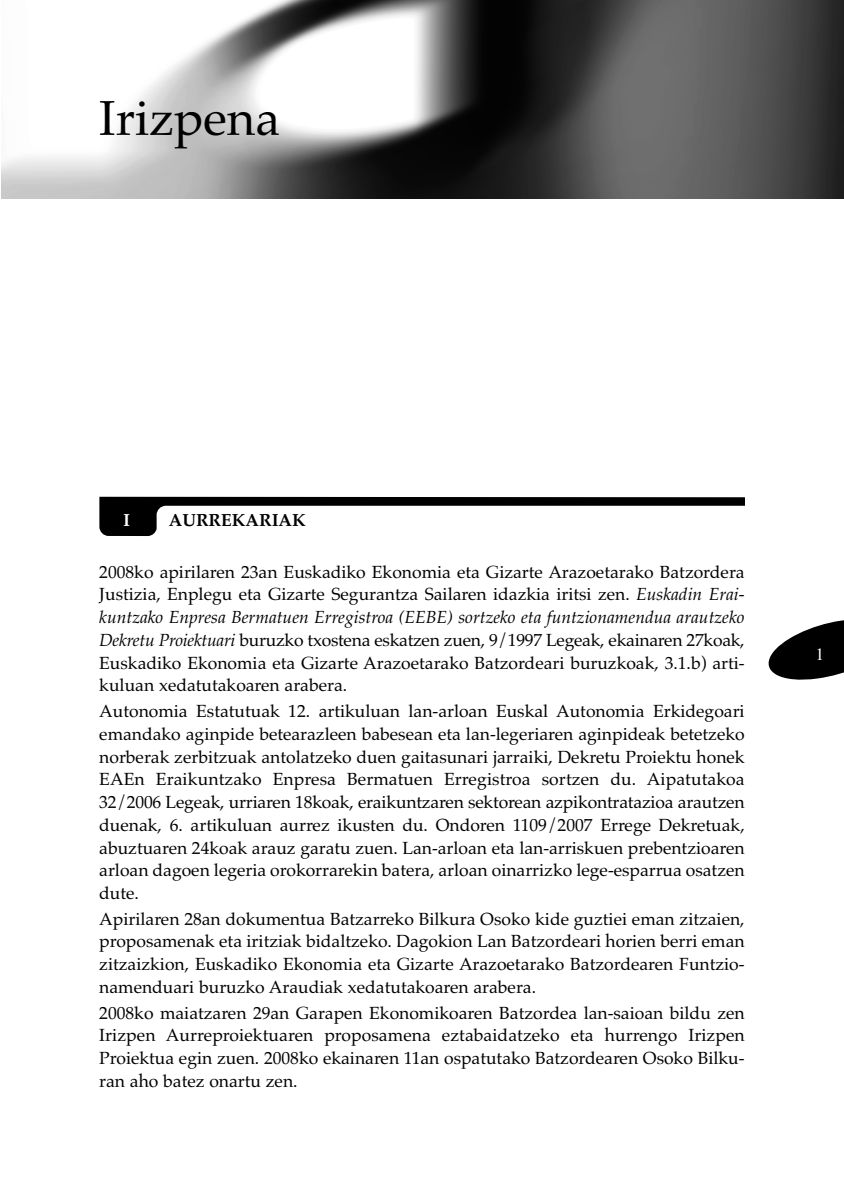
<style>
.page{position:relative;width:844px;height:1191px;background:#fff}
.page>*{position:absolute;margin:0;border:0;box-sizing:border-box;transform-origin:0 0}
.t1{font:49px "Palatino Roman OV BCUNIB";color:#000}
.t2{font:17.5px/22.8px "Palatino Roman OV BCUNIB";color:#000;text-align:justify}
.t3{font:17.5px "Palatino Italic OV DCUNIB";color:#000}
.t4{font:17.5px "Palatino Bold OV CCUNIB";color:#000}
.t5{font:17.5px "Times Roman OV ECUNIB";color:#fff}
.t6{font:17.5px "Palatino Bold OV CCUNIB";color:#fff}
.s1{font-family:"Palatino Italic OV DCUNIB"}
</style>
<div class="page">
<svg style="left:768px;top:620px;width:75px;height:60px"></svg>
<img style="left:2px;top:0;width:841px;height:198px">
<svg style="left:99px;top:497px;width:645px;height:39px"></svg>
<h1 class="t1" style="left:99px;top:90px;width:182px">Irizpena</h1>
<p class="t6" style="left:123px;top:510px;width:8px">I</p>
<p class="t4" style="left:169px;top:510px;width:138px">AURREKARIAK</p>
<p class="t2" style="left:99px;top:560px;width:646px">2008ko apirilaren 23an Euskadiko Ekonomia eta Gizarte Arazoetarako Batzordera<br>Justizia, Enplegu eta Gizarte Segurantza Sailaren idazkia iritsi zen. <span class="s1">Euskadin Erai-</span></p>
<p class="t3" style="left:99px;top:607px;width:646px">kuntzako Enpresa Bermatuen Erregistroa (EEBE) sortzeko eta funtzionamendua arautzeko</p>
<p class="t2" style="left:99px;top:628px;width:646px"><span class="s1">Dekretu Proiektuari</span> buruzko txostena eskatzen zuen, 9/1997 Legeak, ekainaren 27koak, Euskadiko Ekonomia eta Gizarte Arazoetarako Batzordeari buruzkoak, 3.1.b) arti&shy;kuluan xedatutakoaren arabera.</p>
<p class="t2" style="left:99px;top:699px;width:646px">Autonomia Estatutuak 12. artikuluan lan-arloan Euskal Autonomia Erkidegoari emandako aginpide betearazleen babesean eta lan-legeriaren aginpideak betetzeko norberak zerbitzuak antolatzeko duen gaitasunari jarraiki, Dekretu Proiektu honek EAEn Eraikuntzako Enpresa Bermatuen Erregistroa sortzen du. Aipatutakoa 32/2006 Legeak, urriaren 18koak, eraikuntzaren sektorean azpikontratazioa arautzen duenak, 6. artikuluan aurrez ikusten du. Ondoren 1109/2007 Errege Dekretuak, abuztuaren 24koak arauz garatu zuen. Lan-arloan eta lan-arriskuen prebentzioaren arloan dagoen legeria orokorrarekin batera, arloan oinarrizko lege-esparrua osatzen dute.</p>
<p class="t2" style="left:99px;top:907px;width:646px">Apirilaren 28an dokumentua Batzarreko Bilkura Osoko kide guztiei eman zitzaien, proposamenak eta iritziak bidaltzeko. Dagokion Lan Batzordeari horien berri eman zitzaizkion, Euskadiko Ekonomia eta Gizarte Arazoetarako Batzordearen Funtzio&shy;namenduari buruzko Araudiak xedatutakoaren arabera.</p>
<p class="t2" style="left:99px;top:1001px;width:646px">2008ko maiatzaren 29an Garapen Ekonomikoaren Batzordea lan-saioan bildu zen Irizpen Aurreproiektuaren proposamena eztabaidatzeko eta hurrengo Irizpen Proiektua egin zuen. 2008ko ekainaren 11an ospatutako Batzordearen Osoko Bilku&shy;ran aho batez onartu zen.</p>
<p class="t5" style="left:815px;top:644px;width:10px">1</p>
</div>
